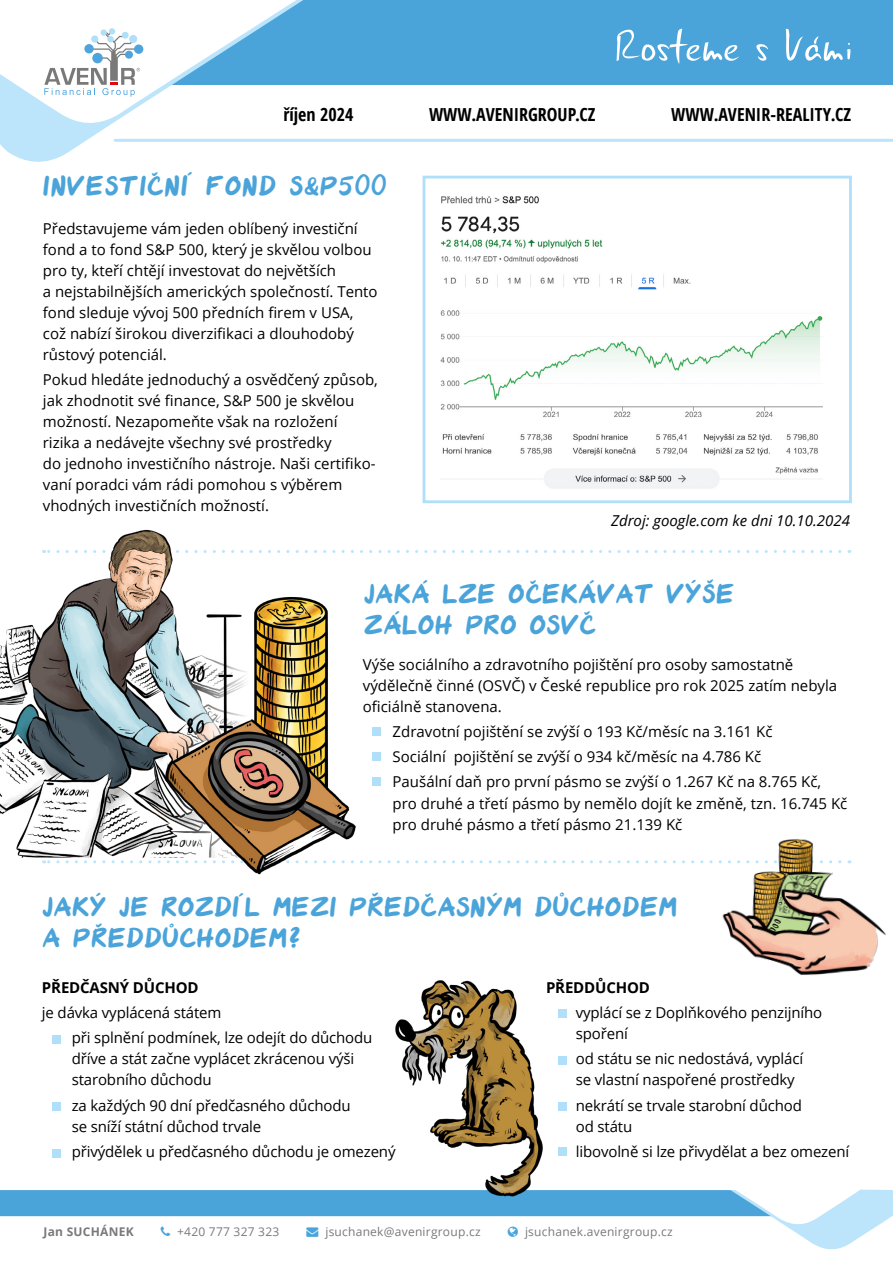
<style>
.page{position:relative;width:893px;height:1263px;background:#fff}
.page>*{position:absolute;margin:0;border:0;box-sizing:border-box;transform-origin:0 0}
.t1{font:36px/31.5px "Avenir Font";letter-spacing:-.01em;color:#4aa4da}
.t2{font:700 condensed 18px "Open Sans";color:#000}
.t3{font:15px/21px "Open Sans";color:#000}
.t4{font:italic 15px "Open Sans";color:#000}
.t5{font:700 15px "Open Sans";letter-spacing:-.01em;color:#000}
.t6{font:12px "Open Sans";letter-spacing:.02em;color:#797979}
.t7{font:700 12px "Open Sans";letter-spacing:.02em;color:#797979}
.s1{color:#49a5db}
</style>
<div class="page">
<div style="left:22px;top:0;width:871px;height:85px;background:#4aa4da"></div>
<svg style="left:0;top:0;width:328px;height:162px"></svg>
<svg style="left:617px;top:29px;width:123px;height:35px"></svg>
<svg style="left:756px;top:44px;width:12px;height:17px"></svg>
<svg style="left:786px;top:29px;width:64px;height:32px"></svg>
<hr style="left:115px;top:139px;width:778px;height:3px;background:#bce4fa">
<svg style="left:0;top:0;width:302px;height:129px"></svg>
<svg style="left:304px;top:550px;width:536px;height:3px"></svg>
<img style="left:0;top:529px;width:299px;height:328px">
<svg style="left:44px;top:860px;width:796px;height:3px"></svg>
<img style="left:745px;top:839px;width:94px;height:32px">
<img style="left:722px;top:871px;width:165px;height:104px">
<img style="left:440px;top:196px;width:383px;height:293px">
<div style="left:423px;top:176px;width:429px;height:327px;border:3px solid #afdff9"></div>
<div style="left:52px;top:1035px;width:9px;height:9px;background:#afdff9"></div>
<div style="left:558px;top:1056px;width:9px;height:9px;background:#afdff9"></div>
<div style="left:558px;top:1102px;width:9px;height:9px;background:#afdff9"></div>
<div style="left:558px;top:1147px;width:9px;height:8px;background:#afdff9"></div>
<div style="left:558px;top:1009px;width:9px;height:9px;background:#afdff9"></div>
<div style="left:52px;top:1149px;width:9px;height:9px;background:#afdff9"></div>
<div style="left:52px;top:1102px;width:9px;height:9px;background:#afdff9"></div>
<img style="left:395px;top:980px;width:148px;height:209px">
<img style="left:162px;top:588px;width:219px;height:198px">
<img style="left:162px;top:715px;width:201px;height:160px">
<svg style="left:0;top:1189px;width:893px;height:61px"></svg>
<p class="t2" style="left:283px;top:101px;width:72px">říjen 2024</p>
<p class="t2" style="left:429px;top:101px;width:168px">WWW.AVENIRGROUP.CZ</p>
<p class="t2" style="left:671px;top:101px;width:181px">WWW.AVENIR-REALITY.CZ</p>
<h1 class="t1" style="left:43px;top:171px;width:346px">INVESTIČNÍ FOND S&amp;P500</h1>
<p class="t3" style="left:43px;top:218px;width:336px">Představujeme vám jeden oblíbený investiční fond a to fond S&amp;P 500, který je skvělou volbou pro ty, kteří chtějí investovat do největších<br>a nejstabilnějších amerických společností. Tento fond sleduje vývoj 500 předních firem v USA, což nabízí širokou diverzifikaci a dlouhodobý růstový potenciál.</p>
<p class="t3" style="left:43px;top:369px;width:337px">Pokud hledáte jednoduchý a osvědčený způsob, jak zhodnotit své finance, S&amp;P 500 je skvělou možností. Nezapomeňte však na rozložení rizika a nedávejte všechny své prostředky<br>do jednoho investičního nástroje. Naši certifiko&shy;vaní poradci vám rádi pomohou s výběrem vhodných investičních možností.</p>
<p class="t4" style="left:611px;top:511px;width:240px">Zdroj: google.com ke dni 10.10.2024</p>
<h1 class="t1" style="left:364px;top:579px;width:372px">JAKÁ LZE OČEKÁVAT VÝŠE<br>ZÁLOH PRO OSVČ</h1>
<p class="t3" style="left:363px;top:653px;width:476px">Výše sociálního a zdravotního pojištění pro osoby samostatně výdělečně činné (OSVČ) v České republice pro rok 2025 zatím nebyla oficiálně stanovena.</p>
<p class="t3" style="left:393px;top:718px;width:430px;line-height:25.2px">Zdravotní pojištění se zvýší o 193 Kč/měsíc na 3.161 Kč<br>Sociální pojištění se zvýší o 934 kč/měsíc na 4.786 Kč<br>Paušální daň pro první pásmo se zvýší o 1.267 Kč na 8.765 Kč,</p>
<p class="t3" style="left:393px;top:792px;width:456px">pro druhé a třetí pásmo by nemělo dojít ke změně, tzn. 16.745 Kč pro druhé pásmo a třetí pásmo 21.139 Kč</p>
<h1 class="t1" style="left:42px;top:892px;width:637px">JAKÝ JE ROZDÍL MEZI PŘEDČASNÝM DŮCHODEM<br>A PŘEDDŮCHODEM?</h1>
<p class="t5" style="left:42px;top:977px;width:158px">PŘEDČASNÝ DŮCHOD</p>
<p class="t3" style="left:72px;top:999px;width:302px;line-height:25.2px;text-indent:-30px">je dávka vyplácená státem<br>při splnění podmínek, lze odejít do důchodu</p>
<p class="t3" style="left:72px;top:1048px;width:284px">dříve a stát začne vyplácet zkrácenou výši starobního důchodu</p>
<p class="t3" style="left:72px;top:1094px;width:280px">za každých 90 dní předčasného důchodu se sníží státní důchod trvale</p>
<p class="t3" style="left:72px;top:1140px;width:325px">přivýdělek u předčasného důchodu je omezený</p>
<p class="t5" style="left:546px;top:977px;width:105px">PŘEDDŮCHOD</p>
<p class="t3" style="left:576px;top:1002px;width:248px">vyplácí se z Doplňkového penzijního spoření</p>
<p class="t3" style="left:576px;top:1048px;width:229px">od státu se nic nedostává, vyplácí se vlastní naspořené prostředky</p>
<p class="t3" style="left:576px;top:1094px;width:228px">nekrátí se trvale starobní důchod od státu</p>
<p class="t3" style="left:576px;top:1140px;width:275px">libovolně si lze přivydělat a bez omezení</p>
<p class="t7" style="left:44px;top:1223px;width:92px">Jan SUCHÁNEK</p>
<p class="t6" style="left:177px;top:1223px;width:104px">+420 777 327 323</p>
<p class="t6" style="left:306px;top:1223px;width:176px"><span class="s1">→</span> jsuchanek@avenirgroup.cz</p>
<p class="t6" style="left:525px;top:1223px;width:149px">jsuchanek.avenirgroup.cz</p>
</div>
